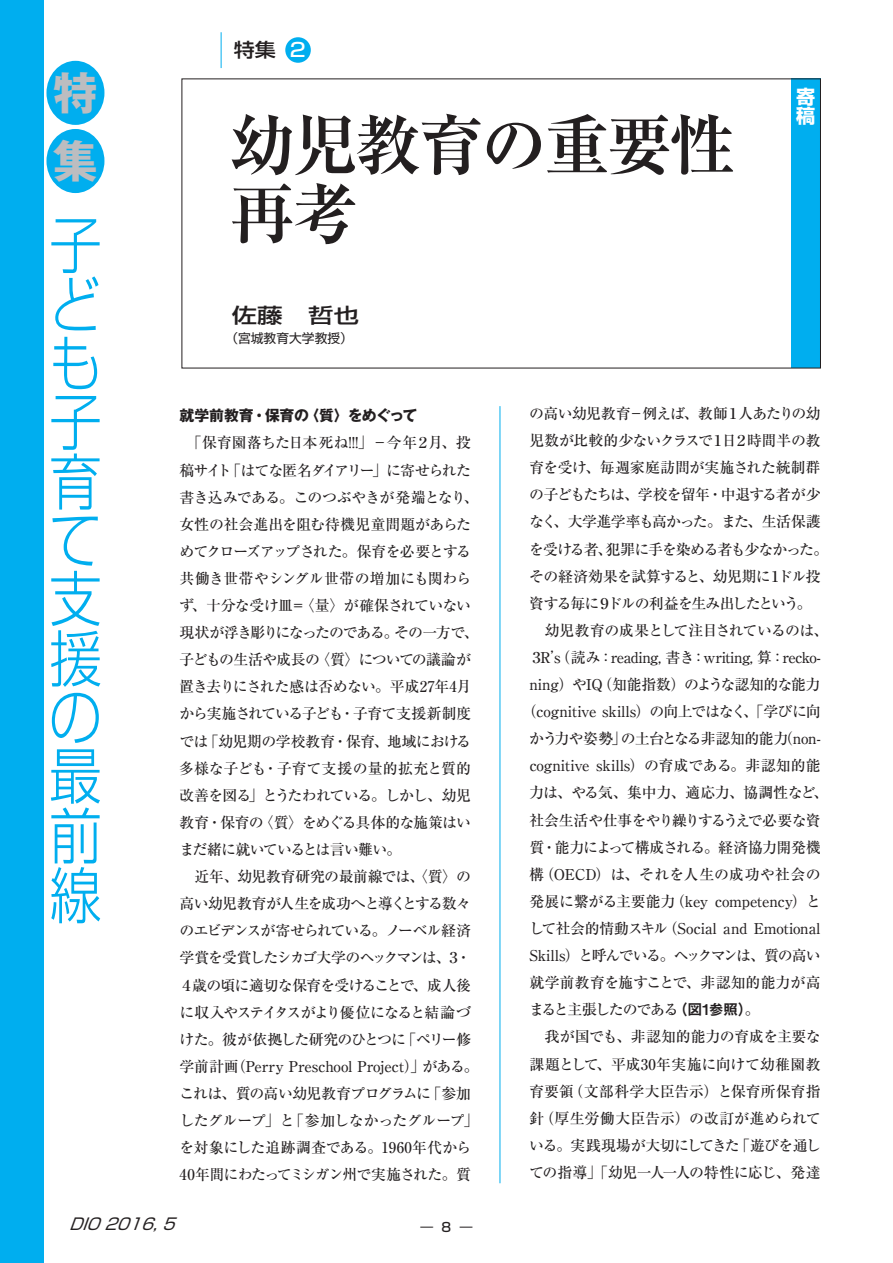
<style>
.page{position:relative;width:893px;height:1263px;background:#fff}
.page>*{position:absolute;margin:0;border:0;box-sizing:border-box;transform-origin:0 0}
.t1{font:700 65.85px/69px "Ryumin Pro";letter-spacing:-.045em;color:#231f20}
.t2{font:300 61.35px/59.1px "Shin Go Pro";color:#00aeef;text-align:justify;scale:.86 1}
.t3{font:700 44.85px/68.1px "Gothic MB101 Pro";color:#bcbdc0}
.t4{font:500 20.4px "Shin Go Pro";color:#231f20;scale:1.25 1}
.t5{font:500 19.2px "Shin Go Pro";color:#231f20;scale:1.1 1}
.t6{font:700 19.2px/19.2px "Shin Go Pro";color:#fff}
.t7{font:italic 15.9px "Shin Go Pro";color:#231f20}
.t8{font:500 14.85px/27.2px "Ryumin Pro";letter-spacing:-.04em;color:#231f20}
.t9{font:500 14.85px "Ryumin Pro";color:#231f20}
.t10{font:500 14.85px "Ryumin Pro";letter-spacing:-.09em;color:#231f20}
.t11{font:500 14.85px "Ryumin Pro";letter-spacing:-.02em;color:#231f20}
.t12{font:500 14.85px "Ryumin Pro";letter-spacing:-.005em;color:#231f20}
.t13{font:500 14.85px "Ryumin Pro";letter-spacing:-.085em;color:#231f20}
.t14{font:500 14.85px "Ryumin Pro";letter-spacing:-.065em;color:#231f20}
.t15{font:500 14.85px "Ryumin Pro";letter-spacing:-.06em;color:#231f20}
.t16{font:500 14.85px "Ryumin Pro";letter-spacing:.015em;color:#231f20}
.t17{font:500 14.85px "Ryumin Pro";letter-spacing:.01em;color:#231f20}
.t18{font:500 14.85px "Ryumin Pro";letter-spacing:-.015em;color:#231f20}
.t19{font:500 14.85px "Ryumin Pro";letter-spacing:.005em;color:#231f20}
.t20{font:700 14.85px "Gothic MB101 Pro";letter-spacing:-.03em;color:#231f20}
.t21{font:12.75px "Shin Go Pro";color:#231f20}
.t22{font:500 12.75px "Shin Go Pro";color:#231f20}
.s1{color:#fff}
.s2{font-family:"Midashi Go Pro MB31";font-weight:400}
</style>
<div class="page">
<div style="left:791px;top:79px;width:30px;height:289px;background:#00aeef"></div>
<div style="left:0;top:0;width:44px;height:1263px;background:#00aeef"></div>
<div style="left:46px;top:61px;width:58px;height:64px;background:#00aeef;border-radius:50%"></div>
<div style="left:46px;top:129px;width:58px;height:64px;background:#00aeef;border-radius:50%"></div>
<div style="left:285px;top:37px;width:26px;height:26px;background:#00aeef;border-radius:50%"></div>
<hr style="left:221px;top:32px;width:1px;height:36px;background:#00aeef">
<hr style="left:500px;top:406px;width:1px;height:777px;background:#00aeef">
<h3 class="t3" style="left:53px;top:53px;width:46px">特集</h3>
<h2 class="t2" style="left:49px;top:208px;width:61px">子ども子育て支援の最前線</h2>
<p class="t5" style="left:234px;top:34px;width:67px">特集 <span class="s1">2</span></p>
<h1 class="t1" style="left:229px;top:106px;width:508px">幼児教育の重要性再考</h1>
<h3 class="t4" style="left:232px;top:298px;width:104px">佐藤　哲也</h3>
<p class="t21" style="left:225px;top:327px;width:129px">（宮城教育大学教授）</p>
<p class="t6" style="left:796px;top:85px;width:20px">寄稿</p>
<p class="t20" style="left:180px;top:403px;width:239px">就学前教育・保育の〈質〉をめぐって</p>
<p class="t8" style="left:179px;top:428px;width:301px">　「保育園落ちた日本死ね!!!」−今年２月、投稿サイト「はてな匿名ダイアリー」に寄せられた書き込みである。このつぶやきが発端となり、女性の社会進出を阻む待機児童問題があらためてクローズアップされた。保育を必要とする共働き世帯やシングル世帯の増加にも関わらず、十分な受け皿＝〈量〉が確保されていない現状が浮き彫りになったのである。その一方で、子どもの生活や成長の〈質〉についての議論が置き去りにされた感は否めない。平成27年4月から実施されている子ども・子育て支援新制度では「幼児期の学校教育・保育、地域における多様な子ども・子育て支援の量的拡充と質的改善を図る」とうたわれている。しかし、幼児教育・保育の〈質〉をめぐる具体的な施策はいまだ緒に就いているとは言い難い。<br>　近年、幼児教育研究の最前線では、〈質〉の高い幼児教育が人生を成功へと導くとする数々のエビデンスが寄せられている。ノーベル経済学賞を受賞したシカゴ大学のヘックマンは、３・<br>４歳の頃に適切な保育を受けることで、成人後に収入やステイタスがより優位になると結論づけた。彼が依拠した研究のひとつに「ペリー修学前計画（Perry Preschool Project）」がある。これは、質の高い幼児教育プログラムに「参加したグループ」と「参加しなかったグループ」を対象にした追跡調査である。1960年代から<br>40年間にわたってミシガン州で実施された。質</p>
<p class="t8" style="left:529px;top:399px;width:293px">の高い幼児教育−例えば、教師１人あたりの幼</p>
<p class="t8" style="left:529px;top:426px;width:293px">児数が比較的少ないクラスで１日２時間半の教</p>
<p class="t9" style="left:529px;top:456px;width:293px">育を受け、毎週家庭訪問が実施された統制群</p>
<p class="t15" style="left:529px;top:483px;width:293px">の子どもたちは、学校を留年・中退する者が少</p>
<p class="t8" style="left:529px;top:507px;width:293px">なく、大学進学率も高かった。また、生活保護</p>
<p class="t14" style="left:529px;top:537px;width:301px">を受ける者、犯罪に手を染める者も少なかった。</p>
<p class="t8" style="left:529px;top:561px;width:293px">その経済効果を試算すると、幼児期に１ドル投</p>
<p class="t10" style="left:529px;top:591px;width:284px">資する毎に９ドルの利益を生み出したという。</p>
<p class="t8" style="left:529px;top:616px;width:300px">　幼児教育の成果として注目されているのは、</p>
<p class="t8" style="left:529px;top:643px;width:293px">３R’s（読み：reading，書き：writing，算：recko-</p>
<p class="t8" style="left:529px;top:670px;width:293px">ning）やIQ（知能指数）のような認知的な能力</p>
<p class="t8" style="left:522px;top:697px;width:301px">（cognitive skills）の向上ではなく、「学びに向</p>
<p class="t8" style="left:529px;top:724px;width:293px">かう力や姿勢」の土台となる非認知的能力（non-</p>
<p class="t12" style="left:529px;top:754px;width:293px">cognitive skills）の育成である。非認知的能</p>
<p class="t8" style="left:529px;top:778px;width:301px">力は、やる気、集中力、適応力、協調性など、</p>
<p class="t8" style="left:529px;top:805px;width:293px">社会生活や仕事をやり繰りするうえで必要な資</p>
<p class="t8" style="left:529px;top:832px;width:293px">質・能力によって構成される。経済協力開発機</p>
<p class="t16" style="left:529px;top:862px;width:293px">構（OECD）は、それを人生の成功や社会の</p>
<p class="t8" style="left:529px;top:887px;width:293px">発展に繋がる主要能力（key competency）と</p>
<p class="t11" style="left:529px;top:917px;width:293px">して社会的情動スキル（Social and Emotional</p>
<p class="t13" style="left:529px;top:944px;width:293px">Skills）と呼んでいる。ヘックマンは、質の高い</p>
<p class="t17" style="left:529px;top:971px;width:293px">就学前教育を施すことで、非認知的能力が高</p>
<p class="t10" style="left:529px;top:998px;width:232px">まると主張したのである<span class="s2">（図1参照）</span>。</p>
<p class="t18" style="left:529px;top:1025px;width:293px">　我が国でも、非認知的能力の育成を主要な</p>
<p class="t9" style="left:529px;top:1052px;width:293px">課題として、平成30年実施に向けて幼稚園教</p>
<p class="t19" style="left:529px;top:1079px;width:293px">育要領（文部科学大臣告示）と保育所保育指</p>
<p class="t9" style="left:529px;top:1106px;width:293px">針（厚生労働大臣告示）の改訂が進められて</p>
<p class="t8" style="left:529px;top:1130px;width:293px">いる。実践現場が大切にしてきた「遊びを通し</p>
<p class="t8" style="left:529px;top:1158px;width:293px">ての指導」「幼児一人一人の特性に応じ、発達</p>
<p class="t7" style="left:69px;top:1210px;width:115px">DIO2016,5</p>
<p class="t22" style="left:420px;top:1216px;width:54px">― 8 ―</p>
</div>
